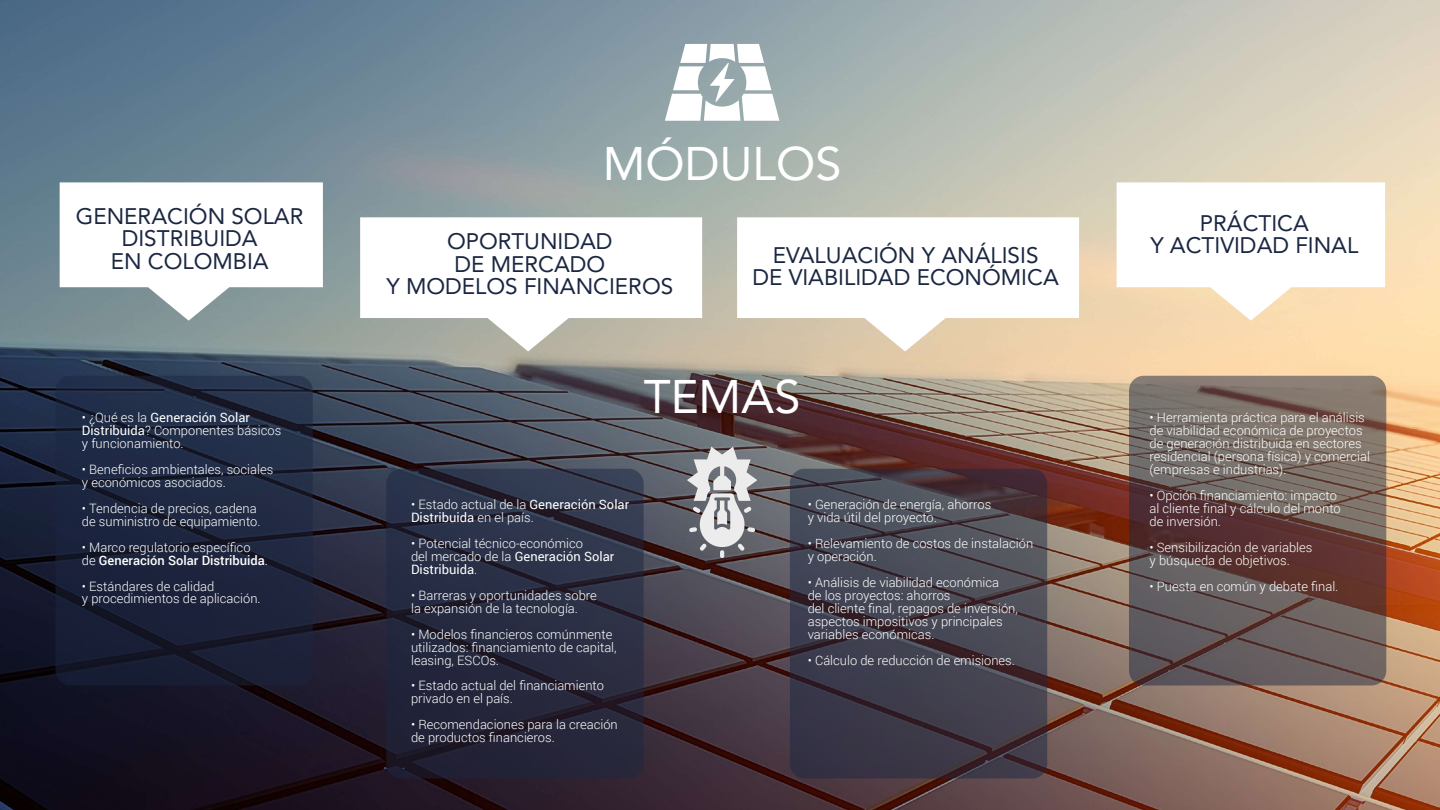
<style>
.page{position:relative;width:1440px;height:810px;background:#fff}
.page>*{position:absolute;margin:0;border:0;box-sizing:border-box;transform-origin:0 0}
.t1{font:47.03px "Avenir";color:#fff}
.t2{font:22.5px/22.5px "Avenir";color:#1b2742;text-align:center}
.t3{font:300 12.9px/12.9px "Roboto";color:#fff}
.s1{font-weight:400}
.s2{font-weight:500}
</style>
<div class="page">
<img style="left:0;top:1px;width:1439px;height:809px">
<svg style="left:55px;top:376px;width:258px;height:310px;background:#1d253c"></svg>
<svg style="left:386px;top:469px;width:258px;height:309px;background:#282a3f"></svg>
<svg style="left:790px;top:469px;width:257px;height:309px;background:#43404c"></svg>
<svg style="left:1129px;top:376px;width:257px;height:310px;background:#6b5956"></svg>
<svg style="left:60px;top:182px;width:263px;height:139px"></svg>
<svg style="left:665px;top:44px;width:114px;height:77px"></svg>
<svg style="left:360px;top:217px;width:342px;height:134px"></svg>
<svg style="left:737px;top:217px;width:342px;height:134px"></svg>
<svg style="left:1117px;top:182px;width:268px;height:139px"></svg>
<svg style="left:687px;top:447px;width:70px;height:111px;background:#a2a2a5"></svg>
<h2 class="t2" style="left:76px;top:204px;width:229px">GENERACIÓN SOLAR<br>DISTRIBUIDA<br>EN COLOMBIA</h2>
<p class="t3" style="left:82px;top:411px;width:201px">• ¿Qué es la <span class="s1">Generación Solar<br>Distribuida</span>? Componentes básicos y funcionamiento.</p>
<p class="t3" style="left:82px;top:463px;width:193px">• Beneficios ambientales, sociales y económicos asociados.</p>
<p class="t3" style="left:82px;top:501px;width:180px">• Tendencia de precios, cadena de suministro de equipamiento.</p>
<p class="t3" style="left:82px;top:540px;width:188px">• Marco regulatorio específico<br>de <span class="s2">Generación Solar Distribuida</span>.</p>
<p class="t3" style="left:82px;top:579px;width:180px">• Estándares de calidad<br>y procedimientos de aplicación.</p>
<h1 class="t1" style="left:603px;top:126px;width:240px">MÓDULOS</h1>
<h2 class="t2" style="left:386px;top:229px;width:288px">OPORTUNIDAD<br>DE MERCADO<br>Y MODELOS FINANCIEROS</h2>
<h2 class="t2" style="left:752px;top:243px;width:308px">EVALUACIÓN Y ANÁLISIS<br>DE VIABILIDAD ECONÓMICA</h2>
<h1 class="t1" style="left:644px;top:359px;width:158px">TEMAS</h1>
<p class="t3" style="left:411px;top:498px;width:220px">• Estado actual de la <span class="s1">Generación Solar<br>Distribuida</span> en el país.</p>
<p class="t3" style="left:411px;top:537px;width:205px">• Potencial técnico-económico<br>del mercado de la <span class="s1">Generación Solar<br>Distribuida</span>.</p>
<p class="t3" style="left:411px;top:588px;width:187px">• Barreras y oportunidades sobre la expansión de la tecnología.</p>
<p class="t3" style="left:411px;top:627px;width:207px">• Modelos financieros comúnmente utilizados: financiamiento de capital, leasing, ESCOs.</p>
<p class="t3" style="left:411px;top:679px;width:194px">• Estado actual del financiamiento privado en el país.</p>
<p class="t3" style="left:411px;top:718px;width:208px">• Recomendaciones para la creación de productos financieros.</p>
<p class="t3" style="left:808px;top:498px;width:185px">• Generación de energía, ahorros y vida útil del proyecto.</p>
<p class="t3" style="left:808px;top:537px;width:227px">• Relevamiento de costos de instalación y operación.</p>
<p class="t3" style="left:808px;top:576px;width:212px">• Análisis de viabilidad económica<br>de los proyectos: ahorros<br>del cliente final, repagos de inversión, aspectos impositivos y principales variables económicas.</p>
<p class="t3" style="left:808px;top:653px;width:209px">• Cálculo de reducción de emisiones.</p>
<h2 class="t2" style="left:1150px;top:211px;width:210px">PRÁCTICA<br>Y ACTIVIDAD FINAL</h2>
<p class="t3" style="left:1150px;top:411px;width:222px">• Herramienta práctica para el análisis de viabilidad económica de proyectos de generación distribuida en sectores residencial (persona física) y comercial (empresas e industrias).</p>
<p class="t3" style="left:1150px;top:489px;width:193px">• Opción financiamiento: impacto al cliente final y cálculo del monto de inversión.</p>
<p class="t3" style="left:1150px;top:540px;width:164px">• Sensibilización de variables y búsqueda de objetivos.</p>
<p class="t3" style="left:1150px;top:579px;width:190px">• Puesta en común y debate final.</p>
</div>
